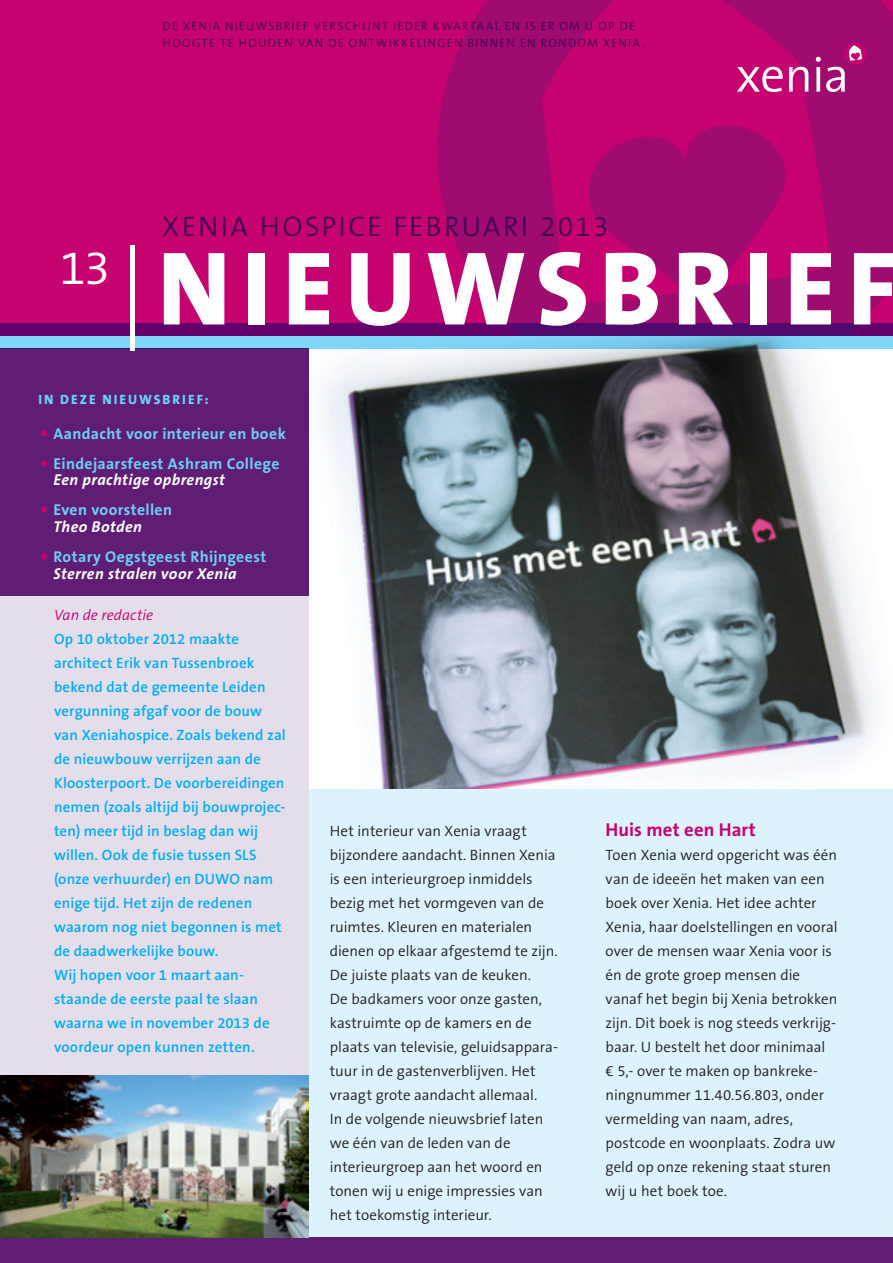
<style>
.page{position:relative;width:893px;height:1263px;background:#fff}
.page>*{position:absolute;margin:0;border:0;box-sizing:border-box;transform-origin:0 0}
.Titel{font:800 105.6px "The Sans B8";letter-spacing:.105em;color:#fff}
.Titel-2{font:300 48px "The Sans B4";color:#fff}
.Platte_tekst{font:300 28.5px "The Sans B4";letter-spacing:.075em;color:#410151}
.Kopjes{font:700 18.75px "The Sans B7";letter-spacing:.005em;color:#c60170}
.Kopjes-2{font:700 15.75px/16.5px "The Sans B7";letter-spacing:.025em;color:#6bcff6}
.Platte_tekst-2{font:300 15px/24px "The Sans B4";color:#231f20}
.Platte_tekst-3{font:600 15px/24px "The Sans B6";letter-spacing:.01em;color:#00aeef}
.Platte_tekst-4{font:italic 300 15px "The Sans B4";letter-spacing:.005em;color:#c60170}
.Kopjes-3{font:800 13.5px "The Sans B8";letter-spacing:.15em;color:#6bcff6}
.Platte_tekst-5{font:300 12px "The Sans B4";letter-spacing:.105em;color:#410151}
.s1{font-family:"The Sans B2";font-weight:200}
.s2{font-family:"The Sans B4";font-weight:300;font-size:28.5px;color:#c60170}
.s3{font-style:italic;color:#fff}
</style>
<div class="page">
<div style="left:309px;top:789px;width:584px;height:448px;background:#dcf2fc"></div>
<img style="left:323px;top:349px;width:553px;height:439px">
<div style="left:0;top:349px;width:309px;height:247px;background:#5f1e74"></div>
<div style="left:0;top:0;width:893px;height:336px;background:#c60170"></div>
<div style="left:0;top:1237px;width:893px;height:26px;background:#5f1e74"></div>
<svg style="left:437px;top:0;width:456px;height:323px;fill:#a00b70"></svg>
<div style="left:844px;top:42px;width:23px;height:23px;background:#c60170;border-radius:50%"></div>
<svg style="left:737px;top:67px;width:46px;height:25px"></svg>
<svg style="left:789px;top:67px;width:19px;height:25px"></svg>
<svg style="left:816px;top:45px;width:46px;height:47px;background:#b73c8d"></svg>
<svg style="left:0;top:323px;width:893px;height:26px;background:#6a66ac"></svg>
<div style="left:0;top:596px;width:309px;height:641px;background:#e5deea"></div>
<img style="left:0;top:1076px;width:309px;height:161px">
<p class="Platte_tekst-5" style="left:163px;top:20px;width:474px">DE XENIA NIEUWSBRIEF VERSCHIJNT IEDER KWARTAAL EN IS ER OM U OP DE</p>
<p class="Platte_tekst-5" style="left:163px;top:36px;width:483px">HOOGTE TE HOUDEN VAN DE ONTWIKKELINGEN BINNEN EN RONDOM XENIA.</p>
<p class="Titel-2" style="left:60px;top:243px;width:52px">13</p>
<p class="Platte_tekst" style="left:163px;top:212px;width:447px">XENIA HOSPICE FEBRUARI 2013</p>
<p class="Titel" style="left:118px;top:233px;width:780px"><span class="s1">|</span>NIEUWSBRIEF</p>
<p class="Kopjes-3" style="left:38px;top:392px;width:172px">IN DEZE NIEUWSBRIEF:</p>
<p class="Kopjes-2" style="left:38px;top:426px;width:249px"><span class="s2">•</span> Aandacht voor interieur en boek</p>
<p class="Kopjes-2" style="left:53px;top:456px;width:228px;text-indent:-15px"><span class="s2">•</span> Eindejaarsfeest Ashram College<br><span class="s3">Een prachtige opbrengst</span></p>
<p class="Kopjes-2" style="left:53px;top:502px;width:120px;text-indent:-15px"><span class="s2">•</span> Even voorstellen<br><span class="s3">Theo Botden</span></p>
<p class="Kopjes-2" style="left:53px;top:549px;width:214px;text-indent:-15px"><span class="s2">•</span> Rotary Oegstgeest Rhijngeest<br><span class="s3">Sterren stralen voor Xenia</span></p>
<p class="Platte_tekst-4" style="left:54px;top:607px;width:101px">Van de redactie</p>
<p class="Platte_tekst-3" style="left:54px;top:627px;width:233px">Op 10 oktober 2012 maakte architect Erik van Tussenbroek bekend dat de gemeente Leiden vergunning afgaf voor de bouw van Xeniahospice. Zoals bekend zal de nieuwbouw verrijzen aan de<br>Kloosterpoort. De voorbereidingen nemen (zoals altijd bij bouwprojec&shy;ten) meer tijd in beslag dan wij willen. Ook de fusie tussen SLS (onze verhuurder) en DUWO nam enige tijd. Het zijn de redenen waarom nog niet begonnen is met de daadwerkelijke bouw.</p>
<p class="Platte_tekst-3" style="left:54px;top:963px;width:217px">Wij hopen voor 1 maart aan&shy;staande de eerste paal te slaan waarna we in november 2013 de voordeur open kunnen zetten.</p>
<p class="Platte_tekst-2" style="left:330px;top:820px;width:230px">Het interieur van Xenia vraagt bijzondere aandacht. Binnen Xenia is een interieurgroep inmiddels bezig met het vormgeven van de ruimtes. Kleuren en materialen dienen op elkaar afgestemd te zijn.<br>De juiste plaats van de keuken.<br>De badkamers voor onze gasten, kastruimte op de kamers en de plaats van televisie, geluidsappara&shy;tuur in de gastenverblijven. Het vraagt grote aandacht allemaal.</p>
<p class="Platte_tekst-2" style="left:330px;top:1108px;width:215px">In de volgende nieuwsbrief laten we één van de leden van de interieurgroep aan het woord en tonen wij u enige impressies van het toekomstig interieur.</p>
<p class="Kopjes" style="left:606px;top:820px;width:152px">Huis met een Hart</p>
<p class="Platte_tekst-2" style="left:606px;top:844px;width:234px">Toen Xenia werd opgericht was één van de ideeën het maken van een boek over Xenia. Het idee achter<br>Xenia, haar doelstellingen en vooral over de mensen waar Xenia voor is én de grote groep mensen die vanaf het begin bij Xenia betrokken zijn. Dit boek is nog steeds verkrijg&shy;baar. U bestelt het door minimaal<br>€ 5,- over te maken op bankreke&shy;ningnummer 11.40.56.803, onder vermelding van naam, adres, postcode en woonplaats. Zodra uw geld op onze rekening staat sturen wij u het boek toe.</p>
</div>
